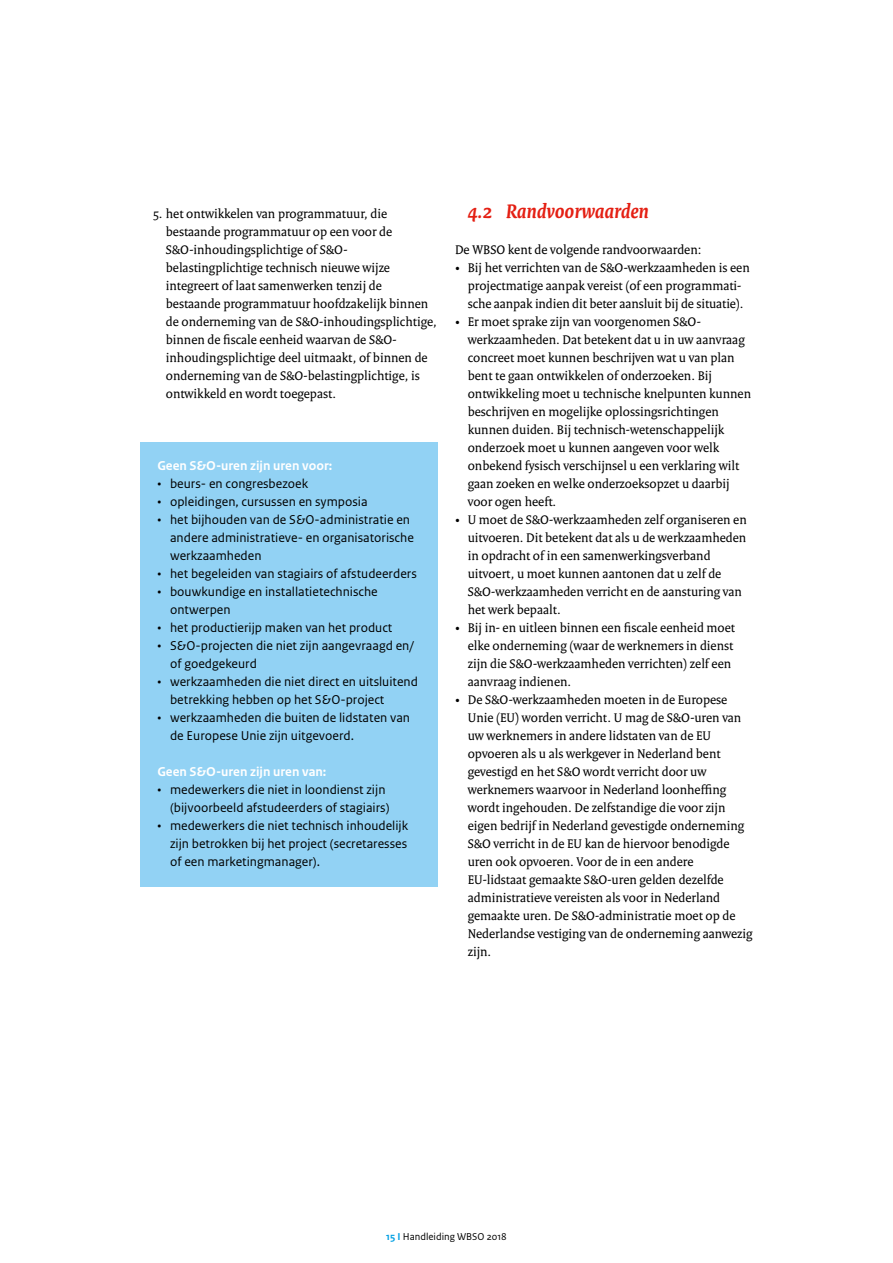
<style>
.page{position:relative;width:893px;height:1263px;background:#fff}
.page>*{position:absolute;margin:0;border:0;box-sizing:border-box;transform-origin:0 0}
.t1{font:italic 700 21px "Rijksoverheid Serif";color:#e41f13}
.t2{font:13.5px/18px "Rijksoverheid Serif";color:#000}
.t3{font:13.5px/18px "Rijksoverheid Sans Text";color:#000}
.t4{font:700 13.5px "Rijksoverheid Sans Text";color:#fff}
.t5{font:10.5px "Rijksoverheid Sans Text";color:#000}
.s1{font-weight:700;color:#009fe3}
</style>
<div class="page">
<div style="left:140px;top:442px;width:298px;height:30px;background:#92d2f4"></div>
<div style="left:140px;top:460px;width:298px;height:47px;background:#92d2f4"></div>
<div style="left:140px;top:496px;width:298px;height:83px;background:#92d2f4"></div>
<div style="left:140px;top:568px;width:298px;height:65px;background:#92d2f4"></div>
<div style="left:140px;top:622px;width:298px;height:65px;background:#92d2f4"></div>
<div style="left:140px;top:658px;width:298px;height:65px;background:#92d2f4"></div>
<div style="left:140px;top:694px;width:298px;height:65px;background:#92d2f4"></div>
<div style="left:140px;top:748px;width:298px;height:30px;background:#92d2f4"></div>
<div style="left:140px;top:766px;width:298px;height:65px;background:#92d2f4"></div>
<div style="left:140px;top:802px;width:298px;height:84px;background:#92d2f4"></div>
<p class="t2" style="left:166px;top:204px;width:273px;text-indent:-13px">5. het ontwikkelen van programmatuur, die bestaande programmatuur op een voor de S&amp;O-inhoudingsplichtige of S&amp;O&shy;belastingplichtige technisch nieuwe wijze integreert of laat samenwerken tenzij de bestaande programmatuur hoofdzakelijk binnen de onderneming van de S&amp;O-inhoudingsplichtige, binnen de fiscale eenheid waarvan de S&amp;O&shy;inhoudingsplichtige deel uitmaakt, of binnen de onderneming van de S&amp;O-belastingplichtige, is ontwikkeld en wordt toegepast.</p>
<p class="t4" style="left:157px;top:458px;width:176px">Geen S&amp;O-uren zijn uren voor:</p>
<p class="t3" style="left:157px;top:475px;width:152px">• beurs- en congresbezoek</p>
<p class="t3" style="left:157px;top:493px;width:212px">• opleidingen, cursussen en symposia</p>
<p class="t3" style="left:170px;top:511px;width:245px;text-indent:-13px">• het bijhouden van de S&amp;O-administratie en andere administratieve- en organisatorische werkzaamheden</p>
<p class="t3" style="left:157px;top:565px;width:261px">• het begeleiden van stagiairs of afstudeerders</p>
<p class="t3" style="left:170px;top:583px;width:209px;text-indent:-13px">• bouwkundige en installatietechnische ontwerpen</p>
<p class="t3" style="left:157px;top:619px;width:237px">• het productierijp maken van het product</p>
<p class="t3" style="left:170px;top:637px;width:245px;text-indent:-13px">• S&amp;O-projecten die niet zijn aangevraagd en/ of goedgekeurd</p>
<p class="t3" style="left:170px;top:673px;width:249px;text-indent:-13px">• werkzaamheden die niet direct en uitsluitend betrekking hebben op het S&amp;O-project</p>
<p class="t3" style="left:170px;top:709px;width:242px;text-indent:-13px">• werkzaamheden die buiten de lidstaten van de Europese Unie zijn uitgevoerd.</p>
<p class="t4" style="left:157px;top:764px;width:171px">Geen S&amp;O-uren zijn uren van:</p>
<p class="t3" style="left:157px;top:781px;width:234px;text-align:right">• medewerkers die niet in loondienst zijn (bijvoorbeeld afstudeerders of stagiairs)</p>
<p class="t3" style="left:170px;top:817px;width:240px;text-align:justify;text-indent:-13px">• medewerkers die niet technisch inhoudelijk zijn betrokken bij het project (secretaresses of een marketingmanager).</p>
<h1 class="t1" style="left:468px;top:198px;width:182px">4.2 Randvoorwaarden</h1>
<p class="t2" style="left:455px;top:240px;width:248px">De WBSO kent de volgende randvoorwaarden:</p>
<p class="t2" style="left:455px;top:258px;width:296px;text-align:center">• Bij het verrichten van de S&amp;O-werkzaamheden is een projectmatige aanpak vereist (of een programmati&shy;sche aanpak indien dit beter aansluit bij de situatie).</p>
<p class="t2" style="left:468px;top:312px;width:285px;text-indent:-13px">• Er moet sprake zijn van voorgenomen S&amp;O&shy;werkzaamheden. Dat betekent dat u in uw aanvraag concreet moet kunnen beschrijven wat u van plan bent te gaan ontwikkelen of onderzoeken. Bij ontwikkeling moet u technische knelpunten kunnen beschrijven en mogelijke oplossingsrichtingen kunnen duiden. Bij technisch-wetenschappelijk onderzoek moet u kunnen aangeven voor welk onbekend fysisch verschijnsel u een verklaring wilt gaan zoeken en welke onderzoeksopzet u daarbij voor ogen heeft.</p>
<p class="t2" style="left:468px;top:510px;width:280px;text-indent:-13px">• U moet de S&amp;O-werkzaamheden zelf organiseren en uitvoeren. Dit betekent dat als u de werkzaamheden in opdracht of in een samenwerkingsverband uitvoert, u moet kunnen aantonen dat u zelf de S&amp;O-werkzaamheden verricht en de aansturing van het werk bepaalt.</p>
<p class="t2" style="left:468px;top:618px;width:269px;text-indent:-13px">• Bij in- en uitleen binnen een fiscale eenheid moet elke onderneming (waar de werknemers in dienst zijn die S&amp;O-werkzaamheden verrichten) zelf een aanvraag indienen.</p>
<p class="t2" style="left:468px;top:690px;width:286px;text-indent:-13px">• De S&amp;O-werkzaamheden moeten in de Europese Unie (EU) worden verricht. U mag de S&amp;O-uren van uw werknemers in andere lidstaten van de EU opvoeren als u als werkgever in Nederland bent gevestigd en het S&amp;O wordt verricht door uw werknemers waarvoor in Nederland loonheffing wordt ingehouden. De zelfstandige die voor zijn eigen bedrijf in Nederland gevestigde onderneming S&amp;O verricht in de EU kan de hiervoor benodigde uren ook opvoeren. Voor de in een andere EU-lidstaat gemaakte S&amp;O-uren gelden dezelfde administratieve vereisten als voor in Nederland gemaakte uren. De S&amp;O-administratie moet op de Nederlandse vestiging van de onderneming aanwezig zijn.</p>
<p class="t5" style="left:386px;top:1231px;width:122px"><span class="s1">15 I</span> Handleiding WBSO 2018</p>
</div>
